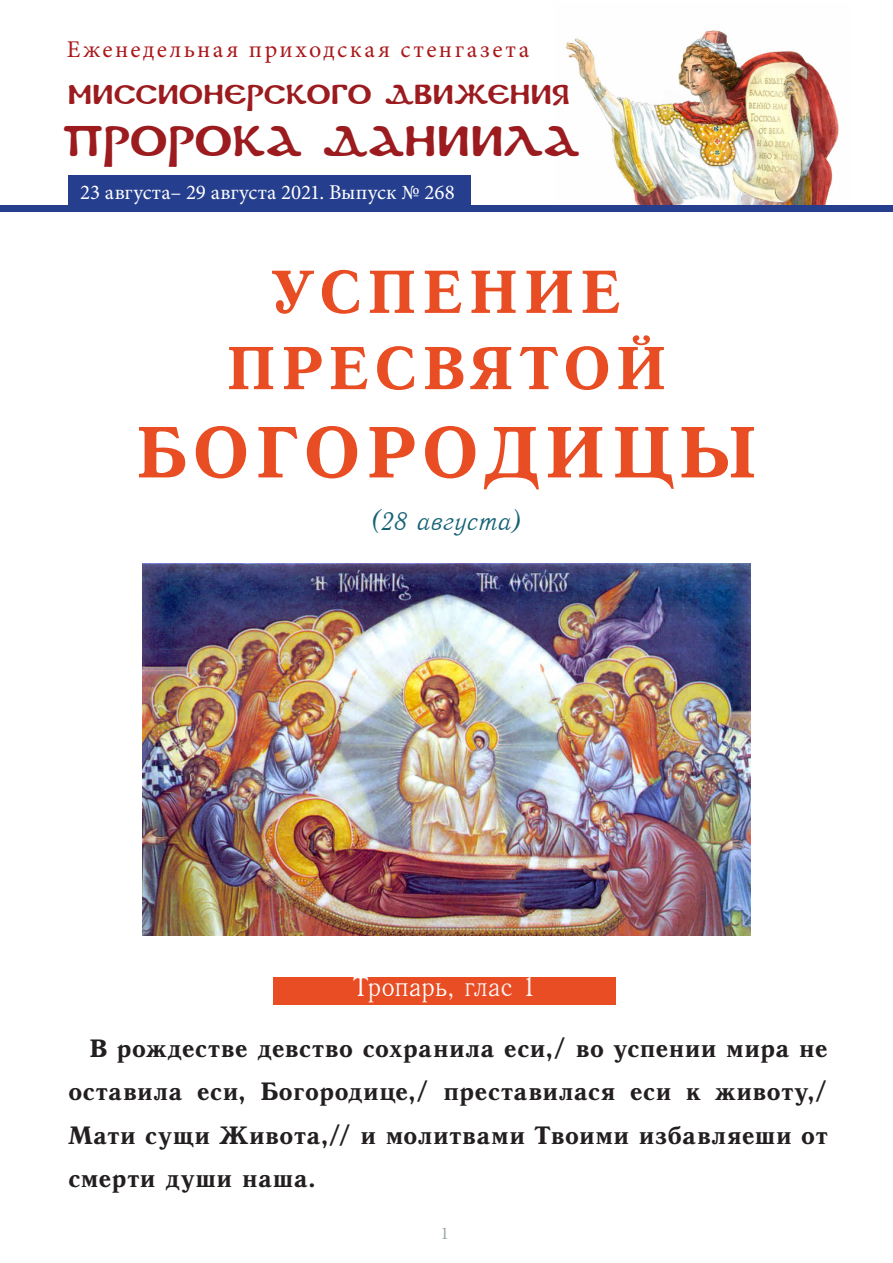
<style>
.page{position:relative;width:893px;height:1263px;background:#fff}
.page>*{position:absolute;margin:0;border:0;box-sizing:border-box;transform-origin:0 0}
.Название{font:73.5px "Quant Antiqua C Bold";letter-spacing:.07em;color:#e84d24}
.Название-2{font:61.5px "Quant Antiqua C Bold";letter-spacing:.07em;color:#e84d24}
.t1{font:42px "DS Coptic";letter-spacing:.005em;color:#9b1b1e}
.t2{font:27px "DS Coptic";letter-spacing:.005em;color:#9b1b1e}
.Тропарь_белый{font:27px "Antiqua";letter-spacing:-.015em;color:#fff}
._2__Основной_текст{font:700 25.5px/43.5px "Antiqua";letter-spacing:-.01em;color:#231f20;text-align:justify}
.Курсив_число_святого{font:25.5px "Quant Antiqua C Italic";letter-spacing:-.015em;color:#156275}
.t3{font:24px "Minion Pro";letter-spacing:.105em;color:#aa181b}
.t4{font:21px "Minion Pro";letter-spacing:.005em;color:#fff}
.t5{font:18px "Minion Pro";color:#9fa9a4}
.s1{color:#fff2f2}
</style>
<div class="page">
<img style="left:555px;top:30px;width:295px;height:176px">
<div style="left:68px;top:175px;width:403px;height:34px;background:#253f8e"></div>
<div style="left:0;top:206px;width:893px;height:6px;background:#253f8e"></div>
<div style="left:274px;top:977px;width:342px;height:27px;background:#e84d24"></div>
<img style="left:142px;top:564px;width:608px;height:372px">
<p class="t3" style="left:67px;top:33px;width:464px">Еженедельная приходская стенгазета</p>
<p class="t2" style="left:68px;top:77px;width:504px">Миссионерского движения</p>
<p class="t1" style="left:62px;top:113px;width:519px">ПРОРОКА ДАНИИЛА</p>
<p class="t4" style="left:80px;top:178px;width:376px">23 августа– 29 августа 2021. Выпуск № 268</p>
<p class="Название-2" style="left:271px;top:259px;width:352px">УСПЕНИЕ</p>
<p class="Название-2" style="left:226px;top:335px;width:443px">ПРЕСВЯТОЙ</p>
<p class="Название" style="left:135px;top:413px;width:624px">БОГОРОДИЦЫ</p>
<p class="Курсив_число_святого" style="left:369px;top:507px;width:156px">(28 августа)</p>
<p class="Тропарь_белый" style="left:353px;top:973px;width:185px">Тропарь<span class="s1">, глас 1</span></p>
<p class="_2__Основной_текст" style="left:68px;top:1026px;width:762px;text-indent:21px">В рождестве девство сохранила еси,/ во успении мира не оставила еси, Богородице,/ преставилася еси к животу,/ Мати сущи Живота,// и молитвами Твоими избавляеши от смерти души наша.</p>
<p class="t5" style="left:440px;top:1221px;width:10px">1</p>
</div>
